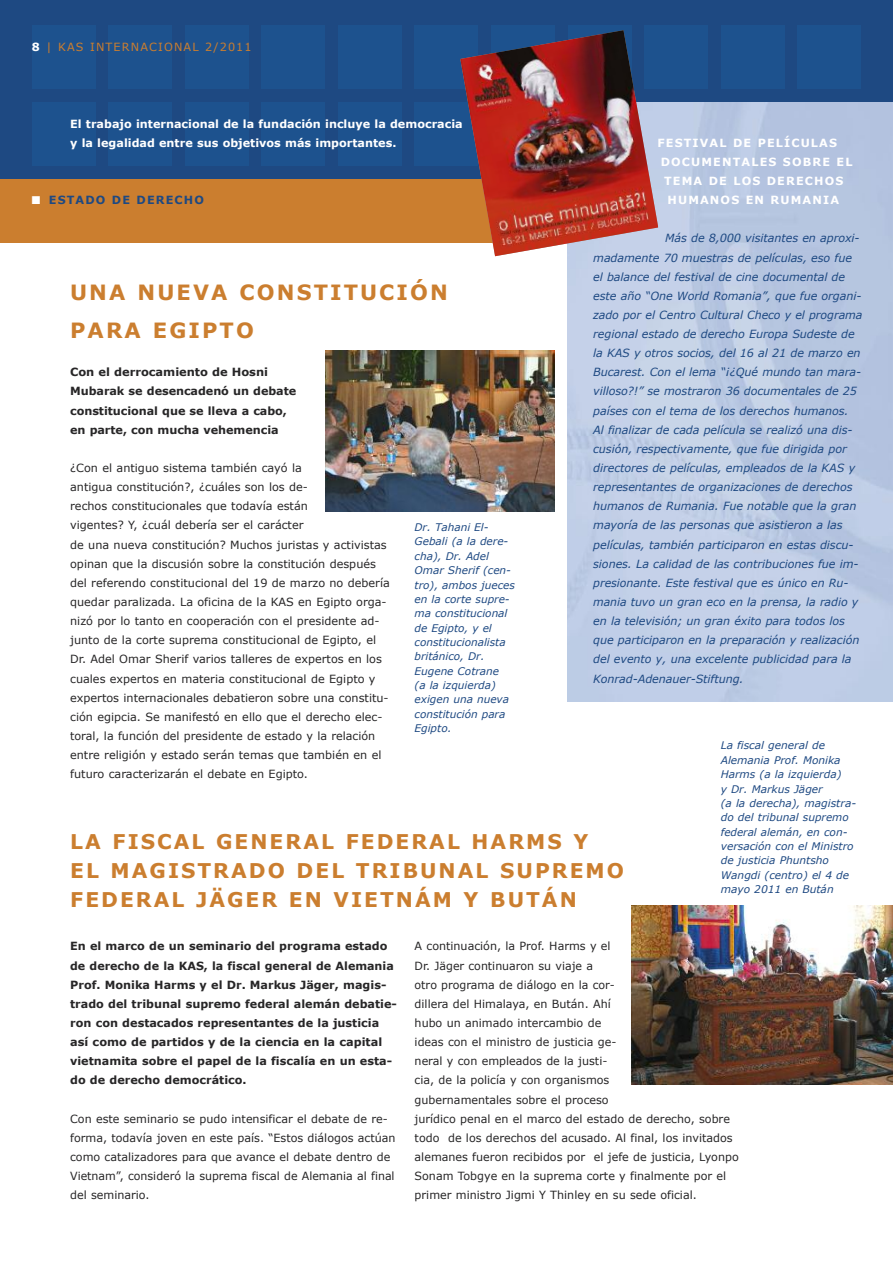
<style>
.page{position:relative;width:893px;height:1263px;background:#fff}
.page>*{position:absolute;margin:0;border:0;box-sizing:border-box;transform-origin:0 0}
.t1{font:700 21px/38.2px "Verdana";letter-spacing:.1em;color:#cb7e2f}
.t2{font:700 20.25px/28.7px "Verdana";letter-spacing:.1em;color:#cb7e2f}
.t3{font:11.25px/19.2px "Verdana";color:#272627}
.t4{font:italic 11.25px/19.2px "Verdana";letter-spacing:-.005em;color:#1e4982}
.t5{font:700 11.25px/19.2px "Verdana";color:#272627}
.t6{font:700 11.25px/19.2px "Verdana";color:#fff}
.t7{font:700 11.25px "Verdana";letter-spacing:.1em;color:#fff}
.t8{font:11.25px "Verdana";letter-spacing:.1em;color:#cb7e2f}
.t9{font:700 11.25px "Verdana";letter-spacing:.1em;color:#1e4982}
.t10{font:italic 10.5px/14.4px "Verdana";color:#1e4982}
.s1{font-weight:700;color:#fff}
.s2{color:#fff}
</style>
<div class="page">
<div style="left:0;top:0;width:893px;height:179px;background:#1e4982"></div>
<div style="left:185px;top:102px;width:64px;height:64px;background:#1d528e"></div>
<div style="left:185px;top:26px;width:64px;height:63px;background:#1d528e"></div>
<div style="left:261px;top:102px;width:64px;height:64px;background:#1d528e"></div>
<div style="left:261px;top:26px;width:64px;height:63px;background:#1d528e"></div>
<div style="left:338px;top:102px;width:64px;height:64px;background:#1d528e"></div>
<div style="left:338px;top:26px;width:64px;height:63px;background:#1d528e"></div>
<div style="left:415px;top:102px;width:63px;height:64px;background:#1d528e"></div>
<div style="left:415px;top:26px;width:63px;height:63px;background:#1d528e"></div>
<div style="left:491px;top:26px;width:64px;height:63px;background:#1d528e"></div>
<div style="left:568px;top:26px;width:63px;height:63px;background:#1d528e"></div>
<div style="left:32px;top:102px;width:64px;height:64px;background:#1d528e"></div>
<div style="left:32px;top:26px;width:64px;height:63px;background:#1d528e"></div>
<div style="left:108px;top:102px;width:64px;height:64px;background:#1d528e"></div>
<div style="left:108px;top:26px;width:64px;height:63px;background:#1d528e"></div>
<div style="left:644px;top:26px;width:64px;height:63px;background:#1d528e"></div>
<div style="left:721px;top:26px;width:63px;height:63px;background:#1d528e"></div>
<div style="left:797px;top:26px;width:64px;height:63px;background:#1d528e"></div>
<div style="left:0;top:179px;width:893px;height:63px;background:#cb7e2f"></div>
<img style="left:568px;top:102px;width:325px;height:600px">
<img style="left:631px;top:906px;width:262px;height:178px">
<img style="left:325px;top:351px;width:230px;height:161px">
<img style="left:460px;top:30px;width:198px;height:226px">
<p class="t8" style="left:32px;top:40px;width:221px"><span class="s1">8</span> | KAS INTERNACIONAL 2/2011</p>
<p class="t6" style="left:70px;top:113px;width:394px">El trabajo internacional de la fundación incluye la democracia y la legalidad entre sus objetivos más importantes.</p>
<p class="t7" style="left:657px;top:135px;width:181px">FESTIVAL DE PELÍCULAS</p>
<p class="t7" style="left:661px;top:155px;width:193px">DOCUMENTALES SOBRE EL</p>
<p class="t7" style="left:664px;top:174px;width:181px">TEMA DE LOS DERECHOS</p>
<p class="t7" style="left:667px;top:193px;width:173px">HUMANOS EN RUMANIA</p>
<p class="t4" style="left:593px;top:228px;width:271px;text-indent:72px">Más de 8,000 visitantes en aproxi&shy;madamente 70 muestras de películas, eso fue el balance del festival de cine documental de este año “One World Romania”, que fue organi&shy;zado por el Centro Cultural Checo y el programa regional estado de derecho Europa Sudeste de la KAS y otros socios, del 16 al 21 de marzo en Bucarest. Con el lema “¡¿Qué mundo tan mara&shy;villoso?!” se mostraron 36 documentales de 25 países con el tema de los derechos humanos.<br>Al finalizar de cada película se realizó una dis&shy;cusión, respectivamente, que fue dirigida por directores de películas, empleados de la KAS y representantes de organizaciones de derechos humanos de Rumania. Fue notable que la gran mayoría de las personas que asistieron a las películas, también participaron en estas discu&shy;siones. La calidad de las contribuciones fue im&shy;presionante. Este festival que es único en Ru&shy;mania tuvo un gran eco en la prensa, la radio y en la televisión; un gran éxito para todos los que participaron en la preparación y realización del evento y, una excelente publicidad para la Konrad-Adenauer-Stiftung.</p>
<p class="t9" style="left:32px;top:193px;width:174px"><span class="s2">■</span> ESTADO DE DERECHO</p>
<h1 class="t1" style="left:70px;top:272px;width:379px">UNA NUEVA CONSTITUCIÓN<br>PARA EGIPTO</h1>
<p class="t5" style="left:70px;top:362px;width:228px">Con el derrocamiento de Hosni<br>Mubarak se desencadenó un debate constitucional que se lleva a cabo, en parte, con mucha vehemencia</p>
<p class="t3" style="left:70px;top:458px;width:321px">¿Con el antiguo sistema también cayó la<br>antigua constitución?, ¿cuáles son los de-<br>rechos constitucionales que todavía están<br>vigentes? Y, ¿cuál debería ser el carácter<br>de una nueva constitución? Muchos juristas y activistas opinan que la discusión sobre la constitución después del referendo constitucional del 19 de marzo no debería quedar paralizada. La oficina de la KAS en Egipto orga&shy;nizó por lo tanto en cooperación con el presidente ad&shy;junto de la corte suprema constitucional de Egipto, el Dr. Adel Omar Sherif varios talleres de expertos en los cuales expertos en materia constitucional de Egipto y expertos internacionales debatieron sobre una constitu&shy;ción egipcia. Se manifestó en ello que el derecho elec&shy;toral, la función del presidente de estado y la relación entre religión y estado serán temas que también en el futuro caracterizarán el debate en Egipto.</p>
<p class="t10" style="left:415px;top:520px;width:102px">Dr. Tahani El-<br>Gebali (a la dere&shy;cha), Dr. Adel<br>Omar Sherif (cen&shy;tro), ambos jueces en la corte supre&shy;ma constitucional de Egipto, y el constitucionalista británico, Dr.<br>Eugene Cotrane<br>(a la izquierda) exigen una nueva constitución para<br>Egipto.</p>
<p class="t10" style="left:721px;top:738px;width:137px">La fiscal general de<br>Alemania Prof. Monika<br>Harms (a la izquierda)<br>y Dr. Markus Jäger<br>(a la derecha), magistra&shy;do del tribunal supremo federal alemán, en con&shy;versación con el Ministro de justicia Phuntsho<br>Wangdi (centro) el 4 de mayo 2011 en Bután</p>
<h2 class="t2" style="left:70px;top:827px;width:555px">LA FISCAL GENERAL FEDERAL HARMS Y<br>EL MAGISTRADO DEL TRIBUNAL SUPREMO<br>FEDERAL JÄGER EN VIETNÁM Y BUTÁN</h2>
<p class="t5" style="left:70px;top:936px;width:328px">En el marco de un seminario del programa estado de derecho de la KAS, la fiscal general de Alemania Prof. Monika Harms y el Dr. Markus Jäger, magis&shy;trado del tribunal supremo federal alemán debatie&shy;ron con destacados representantes de la justicia así como de partidos y de la ciencia en la capital vietnamita sobre el papel de la fiscalía en un esta&shy;do de derecho democrático.</p>
<p class="t3" style="left:70px;top:1108px;width:327px">Con este seminario se pudo intensificar el debate de re&shy;forma, todavía joven en este país. “Estos diálogos actúan como catalizadores para que avance el debate dentro de Vietnam”, consideró la suprema fiscal de Alemania al final del seminario.</p>
<p class="t3" style="left:415px;top:936px;width:326px">A continuación, la Prof. Harms y el<br>Dr. Jäger continuaron su viaje a<br>otro programa de diálogo en la cor-<br>dillera del Himalaya, en bután. Ahí<br>hubo un animado intercambio de<br>ideas con el ministro de justicia ge-<br>neral y con empleados de la justi-<br>cia, de la policía y con organismos<br>gubernamentales sobre el proceso<br>jurídico penal en el marco del estado de derecho, sobre todo de los derechos del acusado. Al final, los invitados alemanes fueron recibidos por el jefe de justicia, Lyonpo Sonam Tobgye en la suprema corte y finalmente por el primer ministro Jigmi Y Thinley en su sede oficial.</p>
</div>
